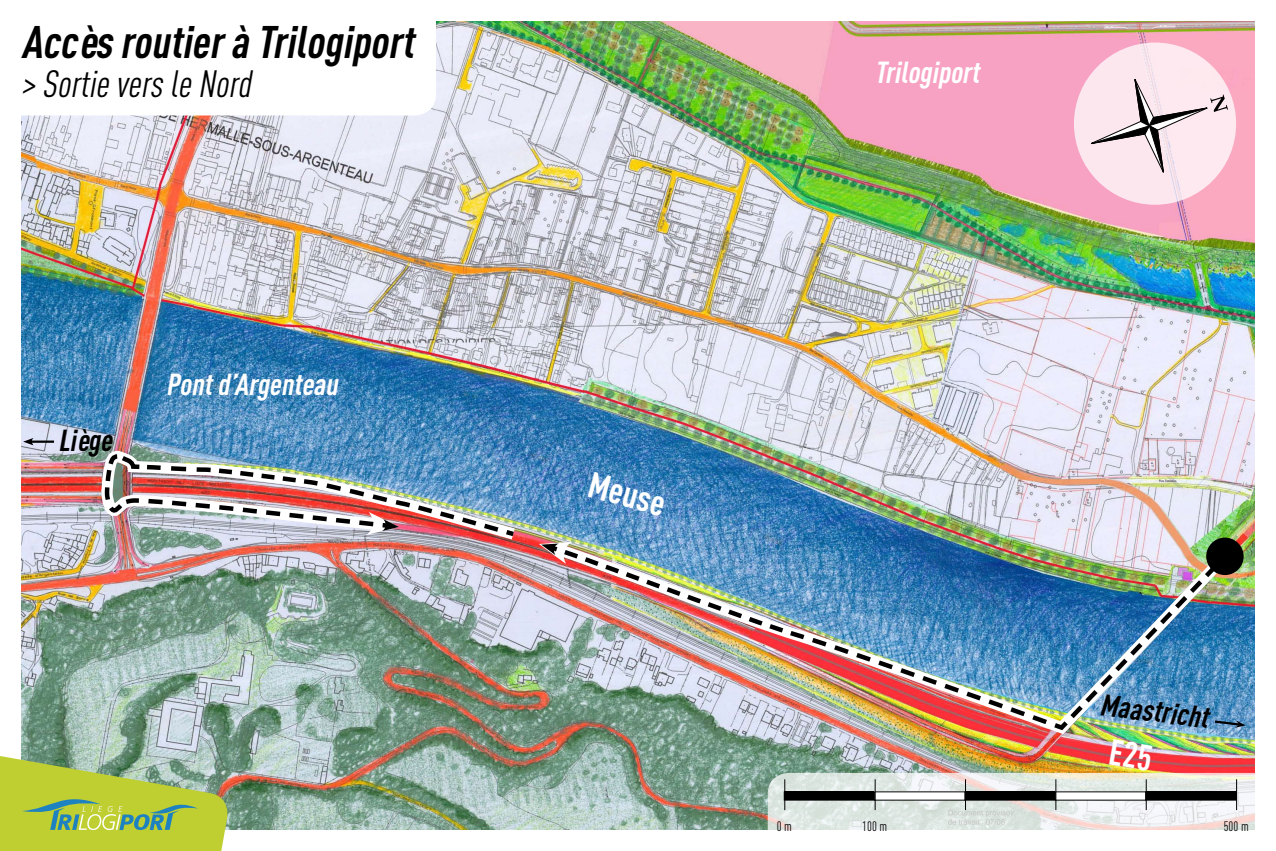
<style>
.page{position:relative;width:1276px;height:851px;background:#fff}
.page>*{position:absolute;margin:0;border:0;box-sizing:border-box;transform-origin:0 0}
.t1{font:italic 700 45px "DIN Cond";color:#000}
.t2{font:italic 37.5px "DIN Cond";color:#000}
.t3{font:700 36px "DIN Cond";color:#fff}
.t4{font:italic 700 30px "DIN Cond";color:#fff}
.t5{font:italic 700 30px "DIN Cond";color:#000}
.t6{font:13.5px "DIN Cond";color:#000}
</style>
<div class="page">
<img style="left:21px;top:21px;width:1233px;height:808px">
<hr style="left:29px;top:440px;width:25px;height:2px;background:#000">
<svg style="left:23px;top:438px;width:11px;height:7px"></svg>
<svg style="left:0;top:748px;width:231px;height:102px;background:#abc25b"></svg>
<div style="left:1074px;top:43px;width:162px;height:162px;background:#fce7ef;border-radius:50%"></div>
<svg style="left:1079px;top:70px;width:149px;height:112px"></svg>
<img style="left:543px;top:535px;width:699px;height:220px">
<div style="left:1206px;top:537px;width:37px;height:38px;background:#000;border-radius:50%"></div>
<img style="left:93px;top:443px;width:431px;height:102px">
<img style="left:103px;top:452px;width:415px;height:86px">
<img style="left:1232px;top:559px;width:13px;height:168px">
<img style="left:545px;top:541px;width:687px;height:197px">
<img style="left:539px;top:541px;width:249px;height:95px">
<svg style="left:21px;top:21px;width:415px;height:94px"></svg>
<img style="left:767px;top:739px;width:488px;height:91px">
<h1 class="t1" style="left:21px;top:14px;width:403px">Accès routierà Trilogiport</h1>
<p class="t2" style="left:21px;top:62px;width:239px">&gt;SortieversleNord</p>
<p class="t5" style="left:58px;top:421px;width:61px">Liège</p>
<p class="t4" style="left:166px;top:366px;width:180px">Pontd’Argenteau</p>
<p class="t4" style="left:874px;top:54px;width:112px">Trilogiport</p>
<p class="t3" style="left:594px;top:462px;width:80px;rotate:15deg">Meuse</p>
<p class="t5" style="left:1102px;top:686px;width:111px;rotate:7deg">Maastricht</p>
<p class="t6" style="left:777px;top:817px;width:17px">0 m</p>
<p class="t6" style="left:862px;top:817px;width:26px">100 m</p>
<p class="t6" style="left:1223px;top:817px;width:26px">500 m</p>
</div>
